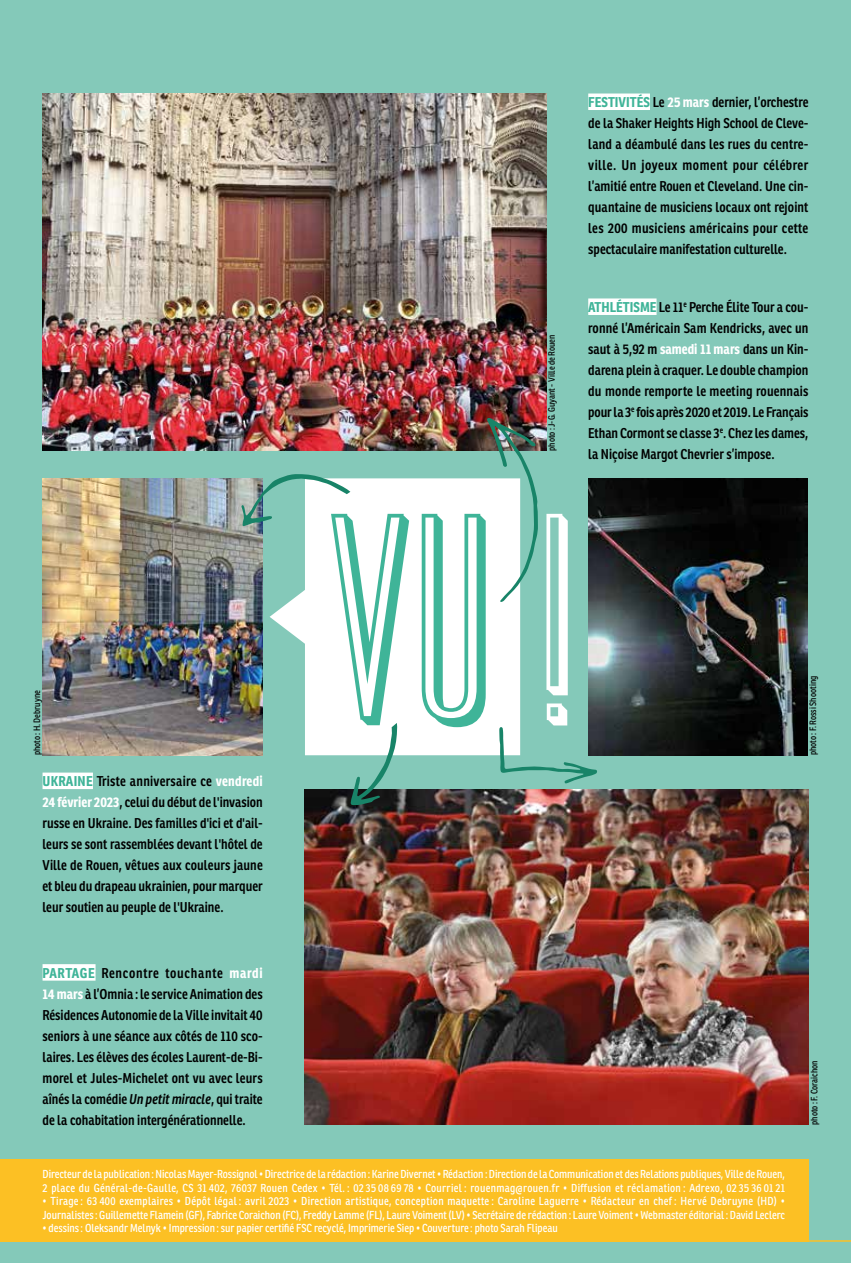
<style>
.page{position:relative;width:851px;height:1263px;background:#fff}
.page>*{position:absolute;margin:0;border:0;box-sizing:border-box;transform-origin:0 0}
.t1{font:246.9px "Labtop 3 D";color:#3fb498}
.t2{font:600 13.8px/21px "Ronnia Cond";color:#000;text-align:justify}
.t3{font:11.25px/13.5px "Ronnia Cond";color:#fff}
.t4{font:9px "Ronnia Cond";color:#000}
.s1{font-weight:700;color:#3fb498}
.s2{font-weight:700;color:#fff}
.s3{font-style:italic}
.s4{color:#fff}
</style>
<div class="page">
<div style="left:0;top:0;width:850px;height:1263px;background:#84c9b9"></div>
<div style="left:0;top:1159px;width:808px;height:83px;background:#fcc024"></div>
<hr style="left:0;top:1240px;width:850px;height:2px;background:#fcc024">
<img style="left:43px;top:94px;width:503px;height:357px">
<img style="left:305px;top:789px;width:503px;height:336px">
<img style="left:588px;top:479px;width:219px;height:276px">
<img style="left:42px;top:479px;width:221px;height:276px">
<svg style="left:269px;top:478px;width:251px;height:277px;background:#eff8f6"></svg>
<div style="left:588px;top:94px;width:62px;height:16px;background:#fff"></div>
<div style="left:588px;top:298px;width:68px;height:17px;background:#fff"></div>
<div style="left:43px;top:772px;width:50px;height:17px;background:#fff"></div>
<div style="left:43px;top:964px;width:52px;height:17px;background:#fff"></div>
<svg style="left:499px;top:727px;width:98px;height:56px"></svg>
<svg style="left:486px;top:418px;width:52px;height:184px"></svg>
<svg style="left:241px;top:474px;width:109px;height:52px"></svg>
<svg style="left:350px;top:723px;width:47px;height:82px"></svg>
<p class="t4" style="left:31px;top:755px;width:66px;rotate:-90deg">photo : H. Debruyne</p>
<p class="t2" style="left:43px;top:771px;width:222px"><span class="s1">UKRAINE</span> Triste anniversaire ce <span class="s2">vendredi 24 février 2023</span>, celui du début de l'invasion russe en Ukraine. Des familles d'ici et d'ail&shy;leurs se sont rassemblées devant l'hôtel de Ville de Rouen, vêtues aux couleurs jaune et bleu du drapeau ukrainien, pour marquer leur soutien au peuple de l'Ukraine.</p>
<p class="t2" style="left:43px;top:962px;width:222px"><span class="s1">PARTAGE</span> Rencontre touchante <span class="s2">mardi 14 mars</span> à l’Omnia : le service Animation des Résidences Autonomie de la Ville invitait 40 seniors à une séance aux côtés de 110 sco&shy;laires. Les élèves des écoles Laurent-de-Bi&shy;morel et Jules-Michelet ont vu avec leurs aînés la comédie <span class="s3">Un petit miracle</span>, qui traite de la cohabitation intergénérationnelle.</p>
<p class="t4" style="left:546px;top:451px;width:117px;rotate:-90deg">photo : J-G. Guyant - Ville de Rouen</p>
<p class="t2" style="left:588px;top:92px;width:222px"><span class="s1">FESTIVITÉS</span> Le <span class="s2">25 mars</span> dernier, l’orchestre de la Shaker Heights High School de Cleve&shy;land a déambulé dans les rues du centre&shy;ville. Un joyeux moment pour célébrer l’amitié entre Rouen et Cleveland. Une cin&shy;quantaine de musiciens locaux ont rejoint les 200 musiciens américains pour cette spectaculaire manifestation culturelle.</p>
<p class="t2" style="left:588px;top:297px;width:222px"><span class="s1">ATHLÉTISME</span> Le 11<sup>e</sup> Perche Élite Tour a cou&shy;ronné l’Américain Sam Kendricks, avec un saut à 5,92 m <span class="s2">samedi 11 mars</span> dans un Kin&shy;darena plein à craquer. Le double champion du monde remporte le meeting rouennais pour la 3<sup>e</sup> fois après 2020 et 2019. Le Français Ethan Cormont se classe 3<sup>e</sup>. Chez les dames, la Niçoise Margot Chevrier s’impose.</p>
<h1 class="t1" style="left:324px;top:464px;width:251px">VU<span class="s4">!</span></h1>
<p class="t4" style="left:807px;top:755px;width:81px;rotate:-90deg">photo : F. Rossi Shooting</p>
<p class="t4" style="left:808px;top:1125px;width:66px;rotate:-90deg">photo : F. Coraichon</p>
<p class="t3" style="left:43px;top:1167px;width:743px">Directeur de la publication : Nicolas Mayer-Rossignol • Directrice de la rédaction : Karine Divernet • Rédaction : Direction de la Communication et des Relations publiques, Ville de Rouen,<br>2 place du Général-de-Gaulle, CS 31 402, 76037 Rouen Cedex • Tél. : 02 35 08 69 78 • Courriel : rouenmag@rouen.fr • Diffusion et réclamation : Adrexo, 02 35 36 01 21</p>
<p class="t3" style="left:43px;top:1194px;width:743px">• Tirage : 63 400 exemplaires • Dépôt légal : avril 2023 • Direction artistique, conception maquette : Caroline Laguerre • Rédacteur en chef : Hervé Debruyne (HD) •<br>Journalistes: Guillemette Flamein (GF), Fabrice Coraichon (FC), Freddy Lamme (FL), Laure Voiment (LV) • Secrétaire de rédaction : Laure Voiment • Webmaster éditorial: David Leclerc</p>
<p class="t3" style="left:42px;top:1221px;width:516px">• dessins: Oleksandr Melnyk • Impression : sur papier certifié FSC recyclé, Imprimerie Siep • Couverture : photo Sarah Flipeau</p>
</div>
